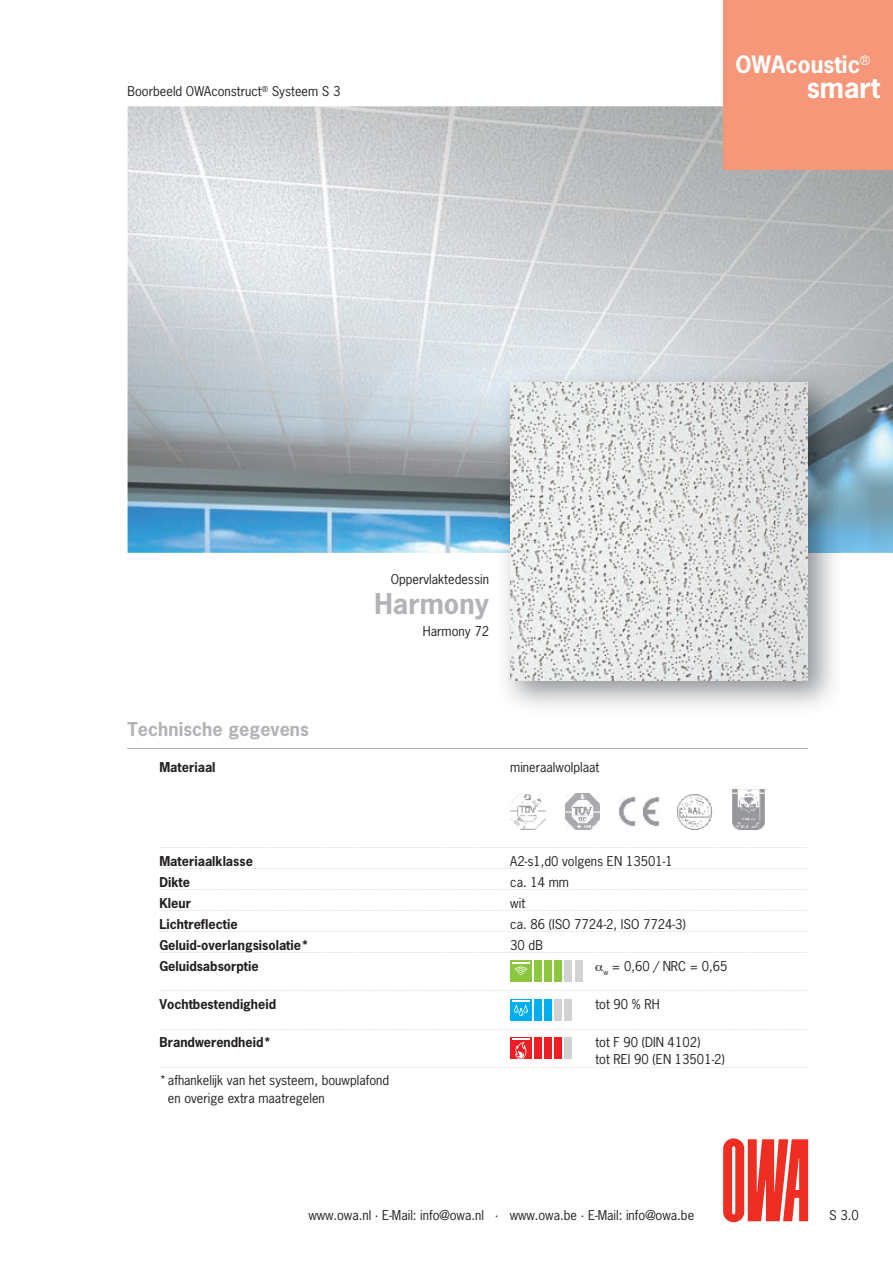
<style>
.page{position:relative;width:893px;height:1263px;background:#fff}
.page>*{position:absolute;margin:0;border:0;box-sizing:border-box;transform-origin:0 0}
.t1{font:700 27px "News Gothic";color:#b2b3b7}
.t2{font:700 27px "News Gothic";color:#fff}
.t3{font:700 22.5px "News Gothic";color:#fff}
.t4{font:700 18px "News Gothic";color:#b2b3b7}
.t5{font:12.75px/17.2px "News Gothic";color:#231f20}
.t6{font:700 12.75px "News Gothic";color:#231f20}
</style>
<div class="page">
<div style="left:510px;top:999px;width:22px;height:21px;background:#00aeef"></div>
<svg style="left:512px;top:1000px;width:18px;height:16px"></svg>
<div style="left:534px;top:999px;width:7px;height:21px;background:#00aeef"></div>
<div style="left:544px;top:999px;width:8px;height:21px;background:#00aeef"></div>
<div style="left:554px;top:999px;width:8px;height:21px;background:#d1d2d4"></div>
<div style="left:564px;top:999px;width:8px;height:21px;background:#d1d2d4"></div>
<div style="left:534px;top:961px;width:7px;height:21px;background:#8bc63e"></div>
<div style="left:544px;top:961px;width:8px;height:21px;background:#8bc63e"></div>
<div style="left:554px;top:961px;width:8px;height:21px;background:#8bc63e"></div>
<div style="left:564px;top:961px;width:8px;height:21px;background:#d1d2d4"></div>
<div style="left:575px;top:961px;width:7px;height:21px;background:#d1d2d4"></div>
<div style="left:510px;top:961px;width:22px;height:21px;background:#8bc63e"></div>
<svg style="left:512px;top:962px;width:18px;height:13px"></svg>
<div style="left:510px;top:1037px;width:22px;height:21px;background:#ee1d23"></div>
<svg style="left:512px;top:1038px;width:18px;height:20px"></svg>
<div style="left:534px;top:1037px;width:7px;height:21px;background:#ee1d23"></div>
<div style="left:544px;top:1037px;width:8px;height:21px;background:#ee1d23"></div>
<div style="left:554px;top:1037px;width:8px;height:21px;background:#ee1d23"></div>
<div style="left:564px;top:1037px;width:8px;height:21px;background:#d1d2d4"></div>
<img style="left:510px;top:793px;width:36px;height:37px">
<img style="left:565px;top:794px;width:35px;height:35px">
<img style="left:619px;top:796px;width:40px;height:30px">
<img style="left:677px;top:794px;width:36px;height:36px">
<img style="left:732px;top:789px;width:32px;height:41px">
<img style="left:128px;top:106px;width:765px;height:447px">
<img style="left:498px;top:370px;width:343px;height:337px">
<img style="left:510px;top:383px;width:298px;height:297px">
<svg style="left:723px;top:1138px;width:85px;height:84px"></svg>
<div style="left:723px;top:0;width:170px;height:169px;background:#f6977a"></div>
<hr style="left:128px;top:748px;width:680px;height:1px;background:#b2b3b7">
<svg style="left:159px;top:847px;width:648px;height:1px"></svg>
<svg style="left:159px;top:868px;width:648px;height:1px"></svg>
<svg style="left:159px;top:889px;width:648px;height:1px"></svg>
<svg style="left:159px;top:910px;width:648px;height:1px"></svg>
<svg style="left:159px;top:931px;width:648px;height:1px"></svg>
<svg style="left:159px;top:952px;width:648px;height:1px"></svg>
<svg style="left:159px;top:1029px;width:648px;height:1px"></svg>
<svg style="left:159px;top:1067px;width:648px;height:1px"></svg>
<p class="t5" style="left:128px;top:82px;width:214px">Boorbeeld OWAconstruct<sup>®</sup> Systeem S 3</p>
<h2 class="t3" style="left:736px;top:50px;width:136px">OWAcoustic<sup>®</sup></h2>
<h1 class="t2" style="left:807px;top:70px;width:75px">smart</h1>
<h3 class="t4" style="left:128px;top:718px;width:183px">Technische gegevens</h3>
<p class="t5" style="left:391px;top:570px;width:100px">Oppervlaktedessin</p>
<h1 class="t1" style="left:375px;top:585px;width:116px">Harmony</h1>
<p class="t5" style="left:423px;top:622px;width:68px">Harmony 72</p>
<p class="t6" style="left:159px;top:758px;width:58px">Materiaal</p>
<p class="t5" style="left:510px;top:758px;width:91px">mineraalwolplaat</p>
<p class="t6" style="left:159px;top:852px;width:95px">Materiaalklasse</p>
<p class="t5" style="left:510px;top:852px;width:164px">A2-s1,d0 volgens EN 13501-1</p>
<p class="t6" style="left:159px;top:873px;width:32px">Dikte</p>
<p class="t5" style="left:510px;top:873px;width:60px">ca. 14 mm</p>
<p class="t6" style="left:159px;top:894px;width:33px">Kleur</p>
<p class="t5" style="left:510px;top:894px;width:16px">wit</p>
<p class="t6" style="left:159px;top:915px;width:80px">Lichtreflectie</p>
<p class="t5" style="left:510px;top:915px;width:177px">ca. 86 (ISO 7724-2, ISO 7724-3)</p>
<p class="t6" style="left:159px;top:936px;width:151px">Geluid-overlangsisolatie*</p>
<p class="t5" style="left:510px;top:936px;width:34px">30 dB</p>
<p class="t6" style="left:159px;top:957px;width:101px">Geluidsabsorptie</p>
<p class="t5" style="left:603px;top:957px;width:126px"><sub>w</sub> = 0,60 / NRC = 0,65</p>
<p class="t6" style="left:159px;top:995px;width:118px">Vochtbestendigheid</p>
<p class="t5" style="left:595px;top:995px;width:66px">tot 90 % RH</p>
<p class="t6" style="left:159px;top:1034px;width:113px">Brandwerendheid*</p>
<p class="t5" style="left:595px;top:1033px;width:131px">tot F 90 (DIN 4102)<br>tot REI 90 (EN 13501-2)</p>
<p class="t5" style="left:168px;top:1071px;width:223px;text-indent:-9px">* afhankelijk van het systeem, bouwplafond en overige extra maatregelen</p>
<p class="t5" style="left:308px;top:1206px;width:387px">www.owa.nl · E-Mail: info@owa.nl · www.owa.be · E-Mail: info@owa.be</p>
<p class="t5" style="left:840px;top:1205px;width:9px">1</p>
<p class="t5" style="left:829px;top:1206px;width:31px">S 3.0</p>
</div>
